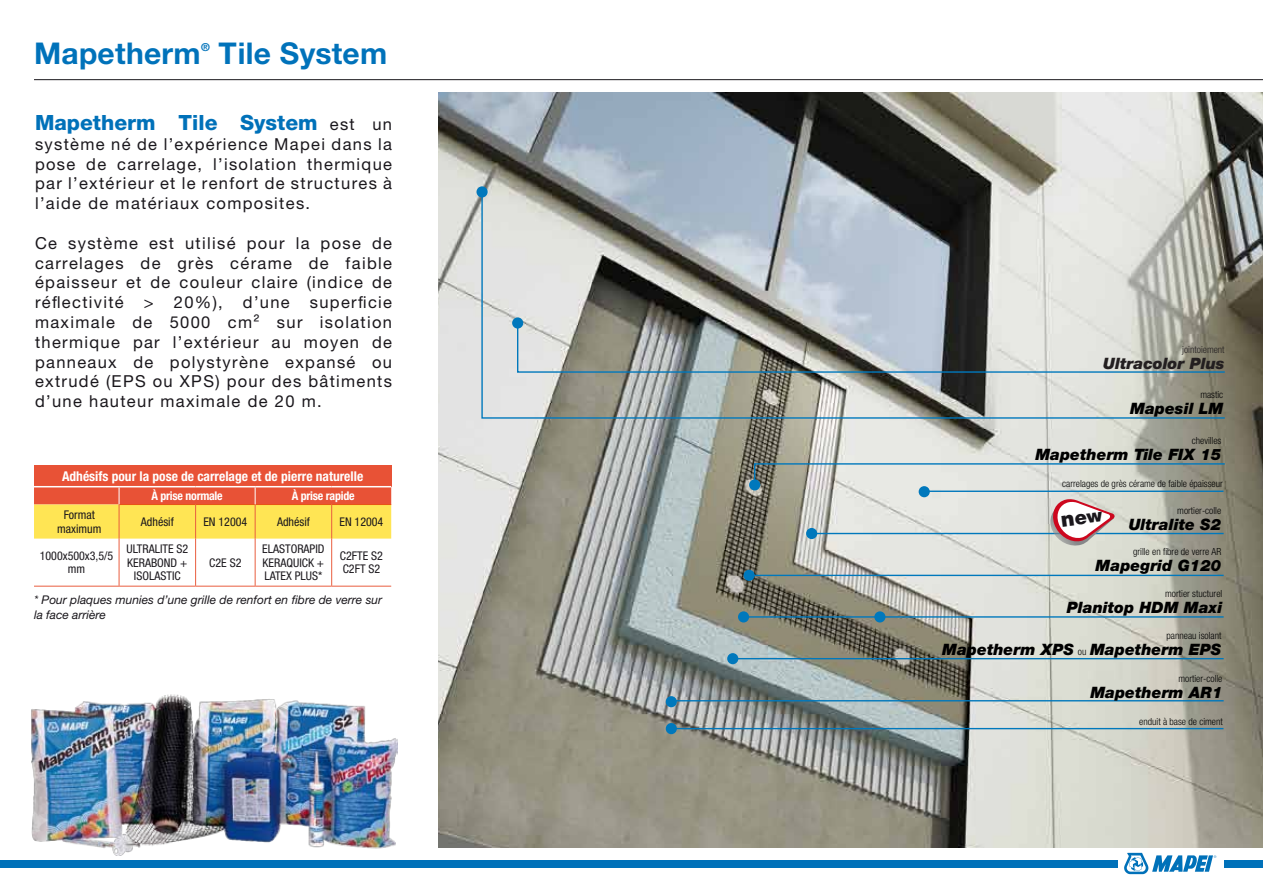
<style>
.page{position:relative;width:1263px;height:893px;background:#fff}
.page>*{position:absolute;margin:0;border:0;box-sizing:border-box;transform-origin:0 0}
.t1{font:700 30px "Helvetica Neue LT Std";letter-spacing:.01em;color:#0072ba}
.t2{font:800 21px "Helvetica Neue LT Std";color:#0071b9}
.t3{font:16.5px/19.8px "Helvetica Neue LTW1 G";letter-spacing:.08em;color:#1a171c;text-align:justify}
.t4{font:italic 900 15.75px "Helvetica Neue LT Std";color:#000}
.t5{font:italic 900 15.75px "Helvetica Neue LT Std";color:#231f20}
.t6{font:700 condensed 13.5px "Helvetica Neue LTW1 G";color:#fff}
.t7{font:condensed 12px/13.5px "Helvetica Neue LTW1 G";color:#1a171c;text-align:center}
.t8{font:italic 12px/14.4px "Helvetica Neue LTW1 G";color:#1a171c}
.t9{font:700 condensed 12px "Helvetica Neue LTW1 G";letter-spacing:-.02em;color:#fff}
.t10{font:700 10.95px "Helvetica Neue LTW1 G";color:#0072ba}
.t11{font:300 condensed 9.75px "Helvetica Neue LT Std";color:#000}
.t12{font:300 condensed 9.75px "Helvetica Neue LT Std";color:#231f20}
.s1{font-family:"Helvetica Neue LTW1 G";font-weight:400;font-size:16.5px;color:#1a171c}
.s2{font-weight:300;font-style:normal;font-stretch:condensed;font-size:9.75px}
</style>
<div class="page">
<img style="left:438px;top:92px;width:825px;height:755px">
<hr style="left:671px;top:700px;width:553px;height:1px;background:#0078bc">
<hr style="left:812px;top:533px;width:412px;height:1px;background:#0078bc">
<div style="left:806px;top:528px;width:11px;height:11px;background:#0078bc;border-radius:50%"></div>
<hr style="left:731px;top:658px;width:493px;height:1px;background:#0078bc">
<div style="left:727px;top:653px;width:11px;height:11px;background:#0078bc;border-radius:50%"></div>
<div style="left:666px;top:696px;width:11px;height:11px;background:#0078bc;border-radius:50%"></div>
<hr style="left:749px;top:575px;width:475px;height:1px;background:#0078bc">
<hr style="left:743px;top:616px;width:481px;height:2px;background:#0078bc">
<div style="left:874px;top:611px;width:11px;height:11px;background:#0078bc;border-radius:50%"></div>
<div style="left:738px;top:611px;width:11px;height:11px;background:#0078bc;border-radius:50%"></div>
<div style="left:919px;top:486px;width:11px;height:11px;background:#0078bc;border-radius:50%"></div>
<div style="left:743px;top:570px;width:12px;height:11px;background:#0078bc;border-radius:50%"></div>
<div style="left:476px;top:186px;width:12px;height:11px;background:#0078bc;border-radius:50%"></div>
<div style="left:749px;top:479px;width:11px;height:11px;background:#0078bc;border-radius:50%"></div>
<svg style="left:481px;top:191px;width:745px;height:228px;background:#abafae"></svg>
<svg style="left:516px;top:323px;width:710px;height:50px;background:#a3a8a5"></svg>
<hr style="left:671px;top:728px;width:552px;height:1px;background:#0078bc">
<div style="left:666px;top:723px;width:11px;height:11px;background:#0078bc;border-radius:50%"></div>
<hr style="left:924px;top:491px;width:299px;height:1px;background:#0078bc">
<svg style="left:753px;top:462px;width:473px;height:24px;background:#bdc5c1"></svg>
<hr style="left:34px;top:79px;width:1229px;height:1px;background:#1a171c">
<div style="left:34px;top:465px;width:357px;height:22px;background:#e85236"></div>
<hr style="left:34px;top:486px;width:85px;height:1px;background:#fff">
<hr style="left:119px;top:486px;width:77px;height:1px;background:#fff">
<hr style="left:196px;top:486px;width:59px;height:1px;background:#fff">
<hr style="left:255px;top:486px;width:77px;height:1px;background:#fff">
<hr style="left:332px;top:486px;width:59px;height:1px;background:#fff">
<hr style="left:195px;top:539px;width:1px;height:47px;background:#e95e3f">
<hr style="left:331px;top:539px;width:1px;height:47px;background:#e95e3f">
<hr style="left:119px;top:539px;width:1px;height:47px;background:#e95e3f">
<hr style="left:255px;top:539px;width:1px;height:47px;background:#e95e3f">
<svg style="left:34px;top:487px;width:357px;height:52px;background:#f7b34c"></svg>
<hr style="left:34px;top:586px;width:85px;height:1px;background:#e95e3f">
<hr style="left:119px;top:586px;width:77px;height:1px;background:#e95e3f">
<hr style="left:196px;top:586px;width:59px;height:1px;background:#e95e3f">
<hr style="left:255px;top:586px;width:77px;height:1px;background:#e95e3f">
<hr style="left:332px;top:586px;width:59px;height:1px;background:#e95e3f">
<svg style="left:1124px;top:853px;width:92px;height:21px"></svg>
<div style="left:0;top:860px;width:1117px;height:7px;background:#0071b9"></div>
<div style="left:1224px;top:860px;width:39px;height:7px;background:#0071b9"></div>
<img style="left:31px;top:694px;width:367px;height:162px">
<svg style="left:1047px;top:499px;width:68px;height:49px"></svg>
<h1 class="t1" style="left:34px;top:35px;width:168px">Mapetherm</h1>
<p class="t10" style="left:201px;top:41px;width:10px">®</p>
<h1 class="t1" style="left:219px;top:35px;width:170px">Tile System</h1>
<p class="t2" style="left:35px;top:110px;width:359px">Mapetherm Tile System <span class="s1">est un</span></p>
<p class="t3" style="left:35px;top:134px;width:359px">système né de l’expérience Mapei dans la pose de carrelage, l’isolation thermique par l’extérieur et le renfort de structures à l’aide de matériaux composites.</p>
<p class="t3" style="left:35px;top:233px;width:359px">Ce système est utilisé pour la pose de carrelages de grès cérame de faible épaisseur et de couleur claire (indice de réflectivité &gt; 20%), d’une superficie maximale de 5000 cm² sur isolation thermique par l’extérieur au moyen de panneaux de polystyrène expansé ou extrudé (EPS ou XPS) pour des bâtiments d’une hauteur maximale de 20 m.</p>
<p class="t6" style="left:62px;top:468px;width:303px">Adhésifs pour la pose de carrelage et de pierre naturelle</p>
<p class="t9" style="left:152px;top:489px;width:73px">À prise normale</p>
<p class="t9" style="left:292px;top:489px;width:64px">À prise rapide</p>
<p class="t7" style="left:57px;top:508px;width:46px">Format maximum</p>
<p class="t7" style="left:141px;top:515px;width:34px">Adhésif</p>
<p class="t7" style="left:277px;top:515px;width:34px">Adhésif</p>
<p class="t7" style="left:203px;top:515px;width:45px">EN 12004</p>
<p class="t7" style="left:339px;top:515px;width:45px">EN 12004</p>
<p class="t7" style="left:40px;top:549px;width:75px">1000x500x3,5/5 mm</p>
<p class="t7" style="left:126px;top:542px;width:63px">ULTRALITE S2<br>KERABOND +<br>ISOLASTIC</p>
<p class="t7" style="left:209px;top:556px;width:34px">C2E S2</p>
<p class="t7" style="left:262px;top:542px;width:64px;text-align:justify">ELASTORAPID KERAQUICK + LATEX PLUS*</p>
<p class="t7" style="left:340px;top:549px;width:45px;text-align:left">C2FTE S2<br>C2FT S2</p>
<p class="t8" style="left:34px;top:593px;width:350px">* Pour plaques munies d’une grille de renfort en fibre de verre sur la face arrière</p>
<p class="t12" style="left:1182px;top:344px;width:44px">jointoiement</p>
<p class="t11" style="left:1200px;top:389px;width:24px">mastic</p>
<p class="t5" style="left:1103px;top:353px;width:123px">Ultracolor Plus</p>
<p class="t4" style="left:1130px;top:399px;width:95px">Mapesil LM</p>
<p class="t11" style="left:1192px;top:435px;width:31px">chevilles</p>
<p class="t4" style="left:1035px;top:445px;width:188px">Mapetherm Tile FIX 15</p>
<p class="t11" style="left:1062px;top:478px;width:162px">carrelages de grès cérame de faible épaisseur</p>
<p class="t11" style="left:1177px;top:505px;width:45px">mortier-colle</p>
<p class="t4" style="left:1129px;top:515px;width:94px">Ultralite S2</p>
<p class="t11" style="left:1133px;top:546px;width:90px">grille en fibre de verre AR</p>
<p class="t11" style="left:1165px;top:588px;width:59px">mortier stucturel</p>
<p class="t4" style="left:1095px;top:556px;width:127px">Mapegrid G120</p>
<p class="t4" style="left:1067px;top:598px;width:157px">Planitop HDM Maxi</p>
<p class="t11" style="left:1166px;top:630px;width:56px">panneau isolant</p>
<p class="t4" style="left:942px;top:640px;width:281px">Mapetherm XPS <span class="s2">ou</span> Mapetherm EPS</p>
<p class="t11" style="left:1178px;top:673px;width:45px">mortier-colle</p>
<p class="t4" style="left:1090px;top:682px;width:134px">Mapetherm AR1</p>
<p class="t11" style="left:1139px;top:716px;width:85px">enduit à base de ciment</p>
</div>
